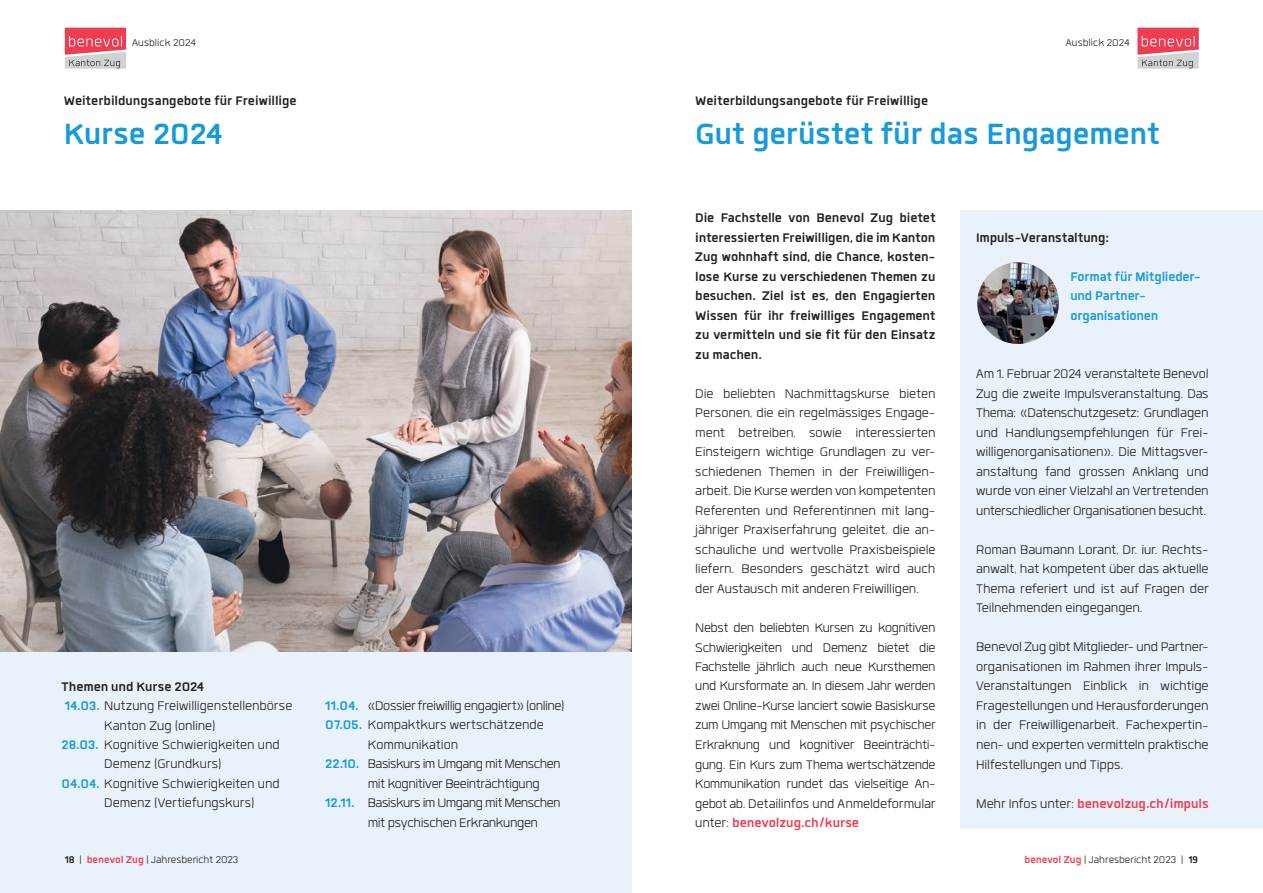
<style>
.page{position:relative;width:1263px;height:893px;background:#fff}
.page>*{position:absolute;margin:0;border:0;box-sizing:border-box;transform-origin:0 0}
.t1{font:700 40.5px "Quan";letter-spacing:-.005em;color:#169bd8}
.t2{font:300 17.25px/19.5px "Quan";letter-spacing:-.01em;color:#231f20;text-align:justify}
.t3{font:700 17.25px/19.5px "Quan";letter-spacing:-.005em;color:#231f20;text-align:justify}
.t4{font:300 17.25px "Quan";letter-spacing:-.03em;color:#231f20}
.t5{font:700 17.25px/19.5px "Quan";letter-spacing:-.01em;color:#199bd8}
.t6{font:700 17.25px "Quan";letter-spacing:-.005em;color:#ee3d50}
.t7{font:300 13.5px "Quan";color:#231f20}
.s1{font-weight:700;color:#169bd8}
.s2{font-weight:700}
.s3{font-weight:700;color:#ee3d50}
.s4{font-weight:300;color:#231f20}
</style>
<div class="page">
<svg style="left:65px;top:28px;width:61px;height:41px"></svg>
<svg style="left:1137px;top:28px;width:62px;height:41px"></svg>
<div style="left:0;top:651px;width:631px;height:242px;background:#e9f2fa"></div>
<div style="left:960px;top:210px;width:303px;height:619px;background:#e9f2fa"></div>
<img style="left:0;top:210px;width:631px;height:441px">
<img style="left:977px;top:262px;width:82px;height:82px;border-radius:41px">
<p class="t7" style="left:132px;top:37px;width:66px">Ausblick 2024</p>
<p class="t7" style="left:1066px;top:37px;width:66px">Ausblick 2024</p>
<p class="t3" style="left:64px;top:91px;width:234px">Weiterbildungsangebote für Freiwillige</p>
<h1 class="t1" style="left:64px;top:115px;width:160px">Kurse 2024</h1>
<p class="t3" style="left:62px;top:676px;width:144px">Themen und Kurse 2024</p>
<p class="t2" style="left:65px;top:696px;width:229px"><span class="s1">14.03.</span> Nutzung Freiwilligenstellenbörse</p>
<p class="t2" style="left:104px;top:715px;width:113px">Kanton Zug (online)</p>
<p class="t2" style="left:62px;top:735px;width:220px"><span class="s1">28.03.</span> Kognitive Schwierigkeiten und</p>
<p class="t2" style="left:104px;top:754px;width:119px">Demenz (Grundkurs)</p>
<p class="t2" style="left:62px;top:774px;width:220px"><span class="s1">04.04.</span> Kognitive Schwierigkeiten und</p>
<p class="t2" style="left:104px;top:793px;width:152px">Demenz (Vertiefungskurs)</p>
<p class="t7" style="left:65px;top:854px;width:175px"><span class="s2">18</span> | <span class="s3">benevol Zug</span> | Jahresbericht 2023</p>
<p class="t2" style="left:325px;top:696px;width:241px"><span class="s1">11.04.</span> «Dossier freiwillig engagiert» (online)</p>
<p class="t2" style="left:325px;top:715px;width:220px"><span class="s1">07.05.</span> Kompaktkurs wertschätzende</p>
<p class="t2" style="left:368px;top:735px;width:92px">Kommunikation</p>
<p class="t4" style="left:325px;top:756px;width:237px"><span class="s1">22.10.</span> Basiskurs im Umgang mit Menschen</p>
<p class="t2" style="left:368px;top:774px;width:174px">mit kognitiver Beeinträchtigung</p>
<p class="t4" style="left:325px;top:795px;width:237px"><span class="s1">12.11.</span> Basiskurs im Umgang mit Menschen</p>
<p class="t2" style="left:368px;top:813px;width:172px">mit psychischen Erkrankungen</p>
<p class="t3" style="left:695px;top:91px;width:234px">Weiterbildungsangebote für Freiwillige</p>
<h1 class="t1" style="left:695px;top:115px;width:466px">Gut gerüstet für das Engagement</h1>
<p class="t3" style="left:695px;top:208px;width:242px">Die Fachstelle von Benevol Zug bietet interessierten Freiwilligen, die im Kanton Zug wohnhaft sind, die Chance, kosten&shy;lose Kurse zu verschiedenen Themen zu besuchen. Ziel ist es, den Engagierten Wissen für ihr freiwilliges Engagement zu vermitteln und sie fit für den Einsatz zu machen.</p>
<p class="t2" style="left:695px;top:384px;width:242px">Die beliebten Nachmittagskurse bieten Personen, die ein regelmässiges Engage&shy;ment betreiben, sowie interessierten Einsteigern wichtige Grundlagen zu ver&shy;schiedenen Themen in der Freiwilligen&shy;arbeit. Die Kurse werden von kompetenten Referenten und Referentinnen mit lang&shy;jähriger Praxiserfahrung geleitet, die an&shy;schauliche und wertvolle Praxisbeispiele liefern. Besonders geschätzt wird auch der Austausch mit anderen Freiwilligen.</p>
<p class="t2" style="left:695px;top:618px;width:242px">Nebst den beliebten Kursen zu kognitiven Schwierigkeiten und Demenz bietet die Fachstelle jährlich auch neue Kursthemen und Kursformate an. In diesem Jahr werden zwei Online-Kurse lanciert sowie Basiskurse zum Umgang mit Menschen mit psychischer Erkraknung und kognitiver Beeinträchti&shy;gung. Ein Kurs zum Thema wertschätzende Kommunikation rundet das vielseitige An&shy;gebot ab. Detailinfos und Anmeldeformular unter: <span class="s3">benevolzug.ch/kurse</span></p>
<p class="t3" style="left:976px;top:228px;width:134px">Impuls-Veranstaltung:</p>
<p class="t5" style="left:1070px;top:267px;width:132px">Format für Mitglieder&shy;und Partner&shy;organisationen</p>
<p class="t2" style="left:976px;top:364px;width:234px">Am 1. Februar 2024 veranstaltete Benevol Zug die zweite Impulsveranstaltung. Das Thema: «Datenschutzgesetz: Grundlagen und Handlungsempfehlungen für Frei&shy;willigenorganisationen». Die Mittagsver&shy;anstaltung fand grossen Anklang und wurde von einer Vielzahl an Vertretenden unterschiedlicher Organisationen besucht.</p>
<p class="t2" style="left:976px;top:540px;width:234px">Roman Baumann Lorant, Dr. iur. Rechts&shy;anwalt, hat kompetent über das aktuelle Thema referiert und ist auf Fragen der Teilnehmenden eingegangen.</p>
<p class="t2" style="left:976px;top:637px;width:234px">Benevol Zug gibt Mitglieder- und Partner&shy;organisationen im Rahmen ihrer Impuls-Veranstaltungen Einblick in wichtige Fragestellungen und Herausforderungen in der Freiwilligenarbeit. Fachexpertin&shy;nen- und experten vermitteln praktische Hilfestellungen und Tipps.</p>
<p class="t6" style="left:976px;top:795px;width:234px"><span class="s4">Mehr Infos unter:</span> benevolzug.ch/impuls</p>
<p class="t7" style="left:1024px;top:854px;width:175px"><span class="s3">benevol Zug</span> | Jahresbericht 2023 | <span class="s2">19</span></p>
</div>
